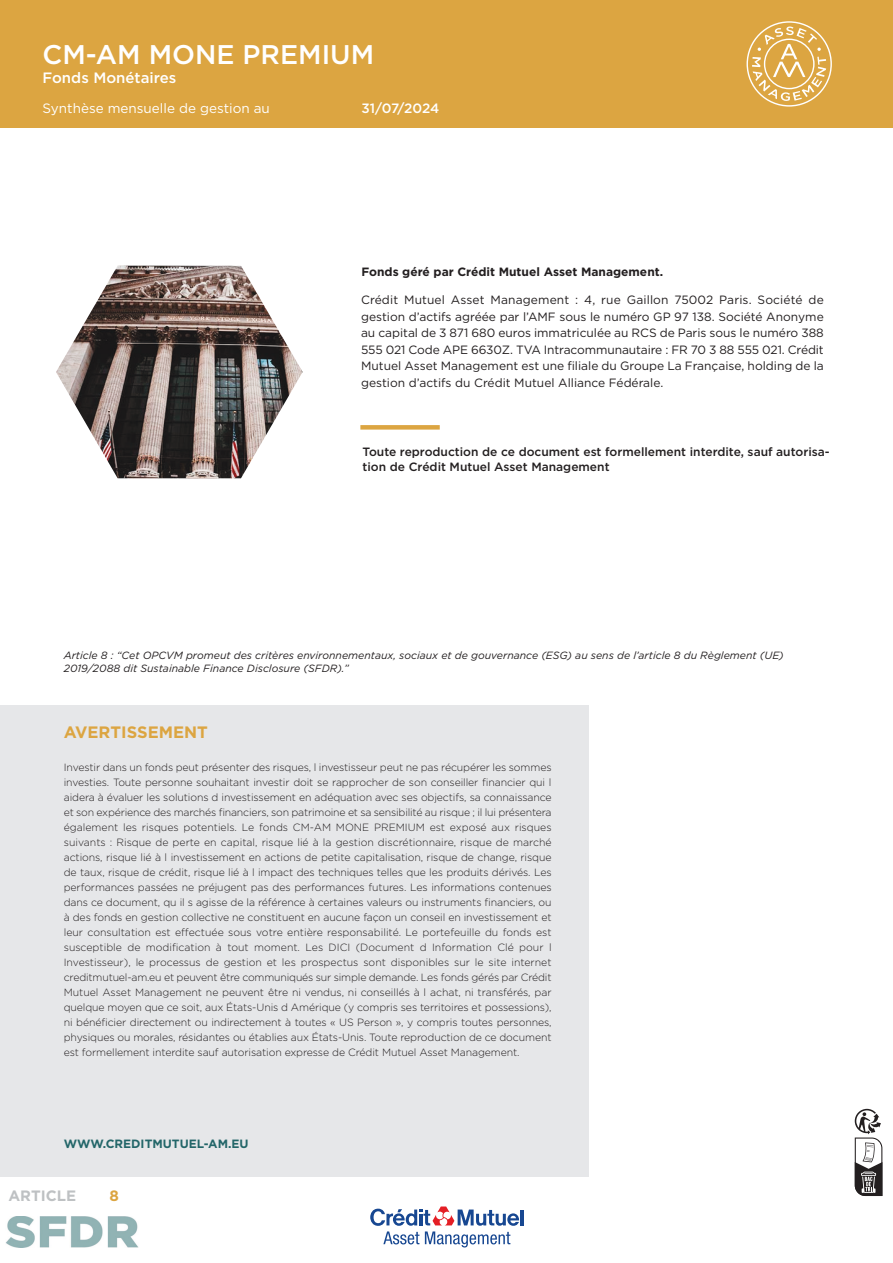
<style>
.page{position:relative;width:893px;height:1263px;background:#fff}
.page>*{position:absolute;margin:0;border:0;box-sizing:border-box;transform-origin:0 0}
.t1{font:500 27px "Gotham";color:#fff}
.t2{font:700 16.5px "Gotham";color:#dca541}
.t3{font:500 15px "Gotham";color:#fff}
.t4{font:700 15px "Gotham";color:#bec1c3}
.t5{font:700 15px "Gotham";color:#dca541}
.t6{font:13.5px "Gotham";color:#fff}
.t7{font:500 13.5px "Gotham";letter-spacing:-.01em;color:#fff}
.t8{font:12px/16.5px "Gotham";color:#231f20;text-align:justify}
.t9{font:500 12px/14.4px "Gotham";color:#231f20}
.t10{font:700 12px "Gotham";color:#231f20}
.t11{font:700 12px "Gotham";color:#236669}
.t12{font:300 10.5px/15px "Gotham";letter-spacing:-.01em;color:#231f20;text-align:justify}
.t13{font:italic 10.5px/12.6px "Gotham";color:#231f20}
</style>
<div class="page">
<div style="left:0;top:705px;width:588px;height:471px;background:#e6e7e9"></div>
<div style="left:360px;top:425px;width:80px;height:5px;background:#dca541"></div>
<hr style="left:521px;top:1209px;width:3px;height:16px;background:#174791">
<svg style="left:370px;top:1206px;width:149px;height:41px"></svg>
<div style="left:0;top:0;width:893px;height:128px;background:#dca541"></div>
<svg style="left:746px;top:21px;width:86px;height:85px"></svg>
<img style="left:56px;top:266px;width:247px;height:212px">
<img style="left:6px;top:1216px;width:132px;height:31px">
<svg style="left:854px;top:1108px;width:29px;height:88px"></svg>
<p class="t1" style="left:43px;top:44px;width:333px">CM-AM MONE PREMIUM</p>
<p class="t3" style="left:43px;top:72px;width:135px">Fonds Monétaires</p>
<p class="t6" style="left:43px;top:103px;width:229px">Synthèse mensuelle de gestion au</p>
<p class="t7" style="left:361px;top:103px;width:79px">31/07/2024</p>
<p class="t10" style="left:361px;top:267px;width:303px">Fonds géré par Crédit Mutuel Asset Management.</p>
<p class="t8" style="left:361px;top:293px;width:464px">Crédit Mutuel Asset Management : 4, rue Gaillon 75002 Paris. Société de gestion d’actifs agréée par l’AMF sous le numéro GP 97 138. Société Anonyme au capital de 3 871 680 euros immatriculée au RCS de Paris sous le numéro 388<br>555 021 Code APE 6630Z. TVA Intracommunautaire : FR 70 3 88 555 021. Crédit Mutuel Asset Management est une filiale du Groupe La Française, holding de la gestion d’actifs du Crédit Mutuel Alliance Fédérale.</p>
<p class="t9" style="left:363px;top:446px;width:469px">Toute reproduction de ce document est formellement interdite, sauf autorisa&shy;tion de Crédit Mutuel Asset Management</p>
<p class="t13" style="left:64px;top:650px;width:721px">Article 8 : “Cet OPCVM promeut des critères environnementaux, sociaux et de gouvernance (ESG) au sens de l’article 8 du Règlement (UE)<br>2019/2088 dit Sustainable Finance Disclosure (SFDR).”</p>
<p class="t2" style="left:64px;top:726px;width:146px">AVERTISSEMENT</p>
<p class="t12" style="left:64px;top:761px;width:489px">Investir dans un fonds peut présenter des risques, l investisseur peut ne pas récupérer les sommes investies. Toute personne souhaitant investir doit se rapprocher de son conseiller financier qui l aidera à évaluer les solutions d investissement en adéquation avec ses objectifs, sa connaissance et son expérience des marchés financiers, son patrimoine et sa sensibilité au risque ; il lui présentera également les risques potentiels. Le fonds CM-AM MONE PREMIUM est exposé aux risques suivants : Risque de perte en capital, risque lié à la gestion discrétionnaire, risque de marché actions, risque lié à l investissement en actions de petite capitalisation, risque de change, risque de taux, risque de crédit, risque lié à l impact des techniques telles que les produits dérivés. Les performances passées ne préjugent pas des performances futures. Les informations contenues dans ce document, qu il s agisse de la référence à certaines valeurs ou instruments financiers, ou à des fonds en gestion collective ne constituent en aucune façon un conseil en investissement et leur consultation est effectuée sous votre entière responsabilité. Le portefeuille du fonds est susceptible de modification à tout moment. Les DICI (Document d Information Clé pour l Investisseur), le processus de gestion et les prospectus sont disponibles sur le site internet creditmutuel-am.eu et peuvent être communiqués sur simple demande. Les fonds gérés par Crédit Mutuel Asset Management ne peuvent être ni vendus, ni conseillés à l achat, ni transférés, par quelque moyen que ce soit, aux États-Unis d Amérique (y compris ses territoires et possessions), ni bénéficier directement ou indirectement à toutes « US Person », y compris toutes personnes, physiques ou morales, résidantes ou établies aux États-Unis. Toute reproduction de ce document est formellement interdite sauf autorisation expresse de Crédit Mutuel Asset Management.</p>
<p class="t11" style="left:64px;top:1139px;width:186px">WWW.CREDITMUTUEL-AM.EU</p>
<p class="t4" style="left:8px;top:1189px;width:69px">ARTICLE</p>
<p class="t5" style="left:109px;top:1189px;width:11px">8</p>
</div>
